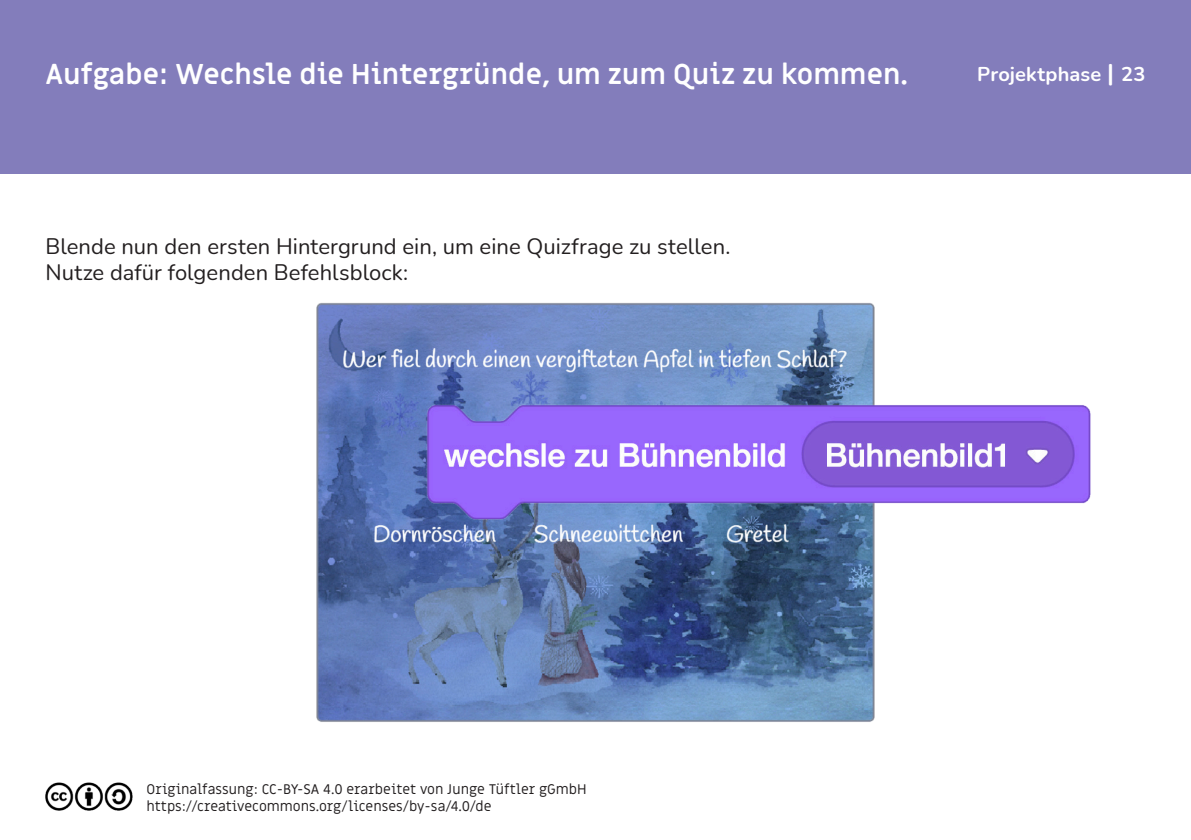
<style>
.page{position:relative;width:1191px;height:840px;background:#fff}
.page>*{position:absolute;margin:0;border:0;box-sizing:border-box;transform-origin:0 0}
.H2_Überschrift2_weiß{font:700 28px "Miriam Libre";color:#fff}
.P_Fließtext{font:22px/26px "Nunito";letter-spacing:.005em;color:#231f20}
.t1{font:700 20px "Nunito";letter-spacing:.005em;color:#fff}
.t2{font:14px/16.8px "Miriam Libre";color:#231f20}
.s1{font-size:24px}
</style>
<div class="page">
<img style="left:316px;top:303px;width:559px;height:419px">
<img style="left:420px;top:397px;width:671px;height:130px">
<div style="left:0;top:0;width:1191px;height:173px;background:#837dbb"></div>
<img style="left:46px;top:782px;width:87px;height:28px">
<h2 class="H2_Überschrift2_weiß" style="left:45px;top:57px;width:864px">Aufgabe: Wechsle die Hintergründe, um zum Quiz zu kommen.</h2>
<p class="P_Fließtext" style="left:45px;top:233px;width:686px">Blende nun den ersten Hintergrund ein, um eine Quizfrage zu stellen.<br>Nutze dafür folgenden Befehlsblock:</p>
<h3 class="t1" style="left:977px;top:60px;width:170px">Projektphase <span class="s1">|</span> 23</h3>
<p class="t2" style="left:146px;top:781px;width:441px">Originalfassung: CC-BY-SA 4.0 erarbeitet von Junge Tüftler gGmbH https://creativecommons.org/licenses/by-sa/4.0/de</p>
</div>
